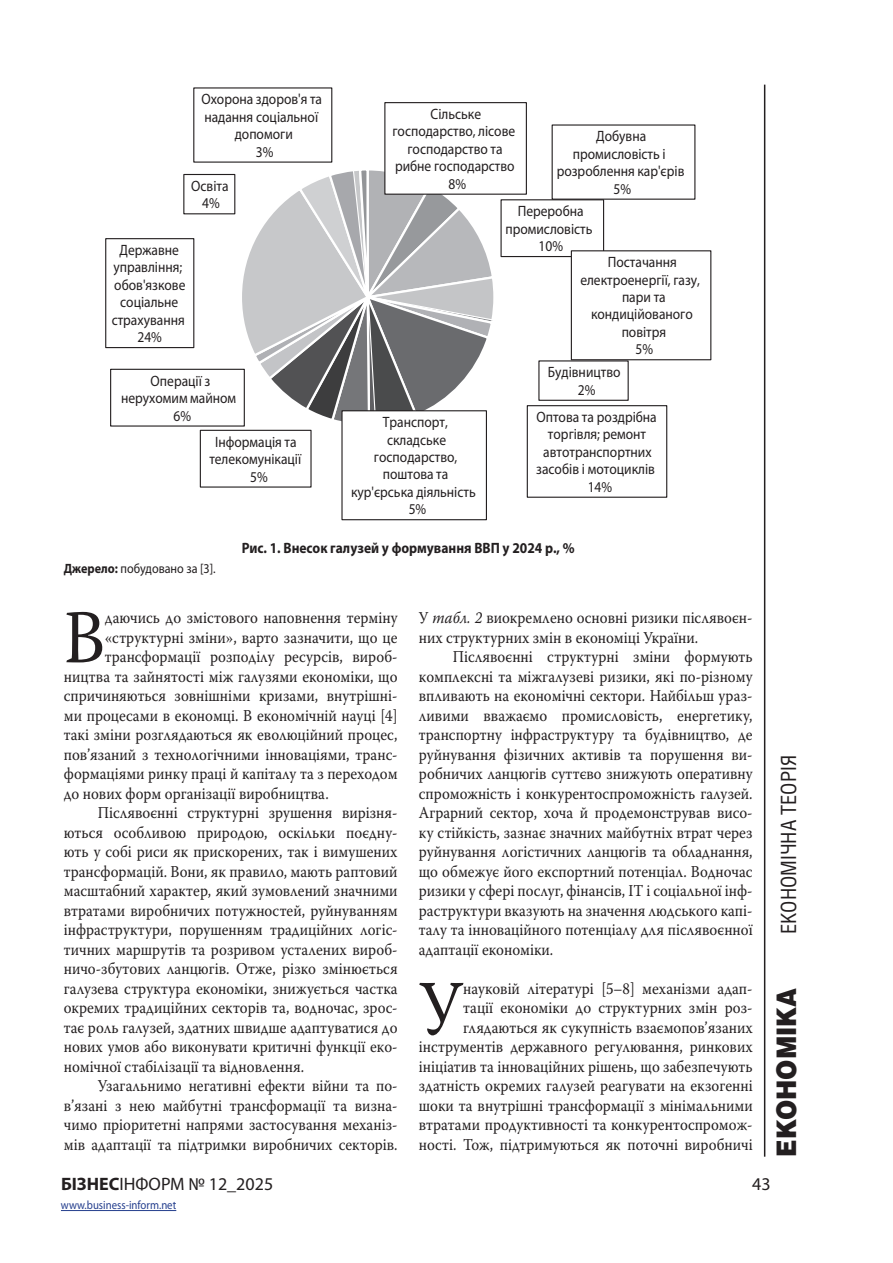
<style>
.page{position:relative;width:893px;height:1263px;background:#fff}
.page>*{position:absolute;margin:0;border:0;box-sizing:border-box;transform-origin:0 0}
.Osnova{font:75.75px "Warnock Pro";color:#231f20;scale:.9 1}
.t1{font:900 27px "Helios";color:#231f20;scale:.9 1}
.t2{font:21px "Helios Cond";color:#231f20}
.t3{font:18px "Myriad Pro";color:#231f20}
.Osnova-2{font:16.5px/19.5px "Warnock Pro";color:#231f20;text-align:justify;scale:.9 1}
.t4{font:15px/17.4px "Myriad Pro";color:#231f20;text-align:center;scale:.9 1}
.Title_table{font:700 15px "Myriad Pro";color:#231f20;scale:.9 1}
.Snoska{font:13.5px "Myriad Pro";color:#231f20;scale:.9 1}
.t5{font:12px "Myriad Pro";color:#253f8e;scale:.9 1}
.s1{font-weight:700}
.s2{font-style:italic}
</style>
<div class="page">
<hr style="left:764px;top:85px;width:1px;height:1072px;background:#231f20">
<hr style="left:61px;top:1210px;width:115px;height:1px;background:#253f8e">
<svg style="left:239px;top:170px;width:255px;height:251px"></svg>
<div style="left:385px;top:103px;width:141px;height:91px;background:#fff"></div>
<div style="left:384px;top:102px;width:143px;height:93px;border:1px solid #231f20"></div>
<div style="left:500px;top:199px;width:104px;height:58px;border:1px solid #231f20"></div>
<div style="left:571px;top:251px;width:140px;height:109px;background:#fff"></div>
<div style="left:571px;top:250px;width:140px;height:110px;border:1px solid #231f20"></div>
<div style="left:538px;top:360px;width:91px;height:41px;border:1px solid #231f20"></div>
<div style="left:527px;top:405px;width:140px;height:93px;border:1px solid #231f20"></div>
<div style="left:342px;top:411px;width:144px;height:109px;background:#fff"></div>
<div style="left:341px;top:410px;width:146px;height:110px;border:1px solid #231f20"></div>
<div style="left:200px;top:430px;width:112px;height:58px;border:1px solid #231f20"></div>
<div style="left:111px;top:369px;width:133px;height:57px;background:#fff"></div>
<div style="left:110px;top:369px;width:135px;height:58px;border:1px solid #231f20"></div>
<div style="left:105px;top:238px;width:89px;height:110px;border:1px solid #231f20"></div>
<div style="left:183px;top:174px;width:52px;height:40px;border:1px solid #231f20"></div>
<div style="left:193px;top:87px;width:139px;height:76px;border:1px solid #231f20"></div>
<p class="t4" style="left:201px;top:90px;width:136px">Охорона здоров'я та надання соціальної допомоги<br>3%</p>
<p class="t4" style="left:191px;top:177px;width:43px">Освіта<br>4%</p>
<p class="t4" style="left:112px;top:241px;width:83px">Державне управління; обов'язкове соціальне страхування<br>24%</p>
<p class="t4" style="left:121px;top:372px;width:129px">Операції з нерухомим майном<br>6%</p>
<p class="t4" style="left:209px;top:433px;width:104px">Інформація та телекомунікації<br>5%</p>
<p class="t4" style="left:392px;top:105px;width:138px">Сільське господарство, лісове господарство та рибне господарство<br>8%</p>
<p class="t4" style="left:557px;top:127px;width:143px">Добувна промисловість і розроблення кар'єрів<br>5%</p>
<p class="t4" style="left:505px;top:202px;width:98px">Переробна промисловість<br>10%</p>
<p class="t4" style="left:580px;top:253px;width:134px">Постачання електроенергії, газу, пари та кондиційованого повітря<br>5%</p>
<p class="t4" style="left:548px;top:363px;width:82px">Будівництво<br>2%</p>
<p class="t4" style="left:536px;top:408px;width:135px">Оптова та роздрібна торгівля; ремонт автотранспортних засобів і мотоциклів<br>14%</p>
<p class="t4" style="left:351px;top:413px;width:140px">Транспорт, складське господарство, поштова та кур'єрська діяльність<br>5%</p>
<p class="Snoska" style="left:64px;top:561px;width:170px"><span class="s1">Джерело:</span> побудовано за [3].</p>
<p class="Title_table" style="left:242px;top:538px;width:372px">Рис. 1. Внесок галузей у формування ВВП у 2024 р., %</p>
<p class="Osnova" style="left:64px;top:592px;width:47px">В</p>
<p class="Osnova-2" style="left:105px;top:608px;width:327px">даючись до змістового наповнення терміну</p>
<p class="Osnova-2" style="left:105px;top:627px;width:327px">«структурні зміни», варто зазначити, що це</p>
<p class="Osnova-2" style="left:105px;top:647px;width:327px">трансформації розподілу ресурсів, вироб-</p>
<p class="Osnova-2" style="left:64px;top:666px;width:372px">ництва та зайнятості між галузями економіки, що</p>
<p class="Osnova-2" style="left:64px;top:686px;width:372px">спричиняються зовнішніми кризами, внутрішні-</p>
<p class="Osnova-2" style="left:64px;top:705px;width:372px">ми процесами в економці. В економічній науці [4]</p>
<p class="Osnova-2" style="left:64px;top:725px;width:372px">такі зміни розглядаються як еволюційний процес,</p>
<p class="Osnova-2" style="left:64px;top:744px;width:372px">пов’язаний з технологічними інноваціями, транс-</p>
<p class="Osnova-2" style="left:64px;top:764px;width:372px">формаціями ринку праці й капіталу та з переходом</p>
<p class="Osnova-2" style="left:64px;top:783px;width:296px">до нових форм організації виробництва.</p>
<p class="Osnova-2" style="left:64px;top:803px;width:372px;text-indent:34px">Післявоєнні структурні зрушення вирізня&shy;ються особливою природою, оскільки поєдну&shy;ють у собі риси як прискорених, так і вимушених трансформацій. Вони, як правило, мають раптовий масштабний характер, який зумовлений значними втратами виробничих потужностей, руйнуванням інфраструктури, порушенням традиційних логіс&shy;тичних маршрутів та розривом усталених вироб&shy;ничо-збутових ланцюгів. Отже, різко змінюється галузева структура економіки, знижується частка окремих традиційних секторів та, водночас, зрос&shy;тає роль галузей, здатних швидше адаптуватися до нових умов або виконувати критичні функції еко&shy;номічної стабілізації та відновлення.</p>
<p class="Osnova-2" style="left:64px;top:1076px;width:372px;text-indent:34px">Узагальнимо негативні ефекти війни та по&shy;в’язані з нею майбутні трансформації та визна&shy;чимо пріоритетні напрями застосування механіз&shy;мів адаптації та підтримки виробничих секторів.</p>
<p class="Osnova-2" style="left:419px;top:608px;width:372px">У <span class="s2">табл. 2</span> виокремлено основні ризики післявоєн&shy;них структурних змін в економіці України.</p>
<p class="Osnova-2" style="left:419px;top:647px;width:372px;text-indent:34px">Післявоєнні структурні зміни формують комплексні та міжгалузеві ризики, які по-різному впливають на економічні сектори. Найбільш ураз&shy;ливими вважаємо промисловість, енергетику, транспортну інфраструктуру та будівництво, де руйнування фізичних активів та порушення ви&shy;робничих ланцюгів суттєво знижують оперативну спроможність і конкурентоспроможність галузей.<br>Аграрний сектор, хоча й продемонстрував висо&shy;ку стійкість, зазнає значних майбутніх втрат через руйнування логістичних ланцюгів та обладнання, що обмежує його експортний потенціал. Водночас ризики у сфері послуг, фінансів, ІТ і соціальної інф&shy;раструктури вказують на значення людського капі&shy;талу та інноваційного потенціалу для післявоєнної адаптації економіки.</p>
<p class="Osnova" style="left:419px;top:962px;width:51px">У</p>
<p class="Osnova-2" style="left:419px;top:978px;width:372px;text-align:right">науковій літературі [5–8] механізми адап-<br>тації економіки до структурних змін роз&shy;глядаються як сукупність взаємопов’язаних інструментів державного регулювання, ринкових ініціатив та інноваційних рішень, що забезпечують здатність окремих галузей реагувати на екзогенні шоки та внутрішні трансформації з мінімальними втратами продуктивності та конкурентоспромож&shy;ності. Тож, підтримуються як поточні виробничі</p>
<p class="t2" style="left:776px;top:934px;width:180px;rotate:-90deg">ЕКОНОМІЧНА ТЕОРІЯ</p>
<h2 class="t1" style="left:769px;top:1157px;width:189px;rotate:-90deg">ЕКОНОМІКА</h2>
<p class="t3" style="left:61px;top:1173px;width:214px"><span class="s1">БІЗНЕС</span>ІНФОРМ № 12_2025</p>
<p class="t3" style="left:752px;top:1173px;width:20px">43</p>
<p class="t5" style="left:61px;top:1198px;width:130px">www.business-inform.net</p>
</div>
